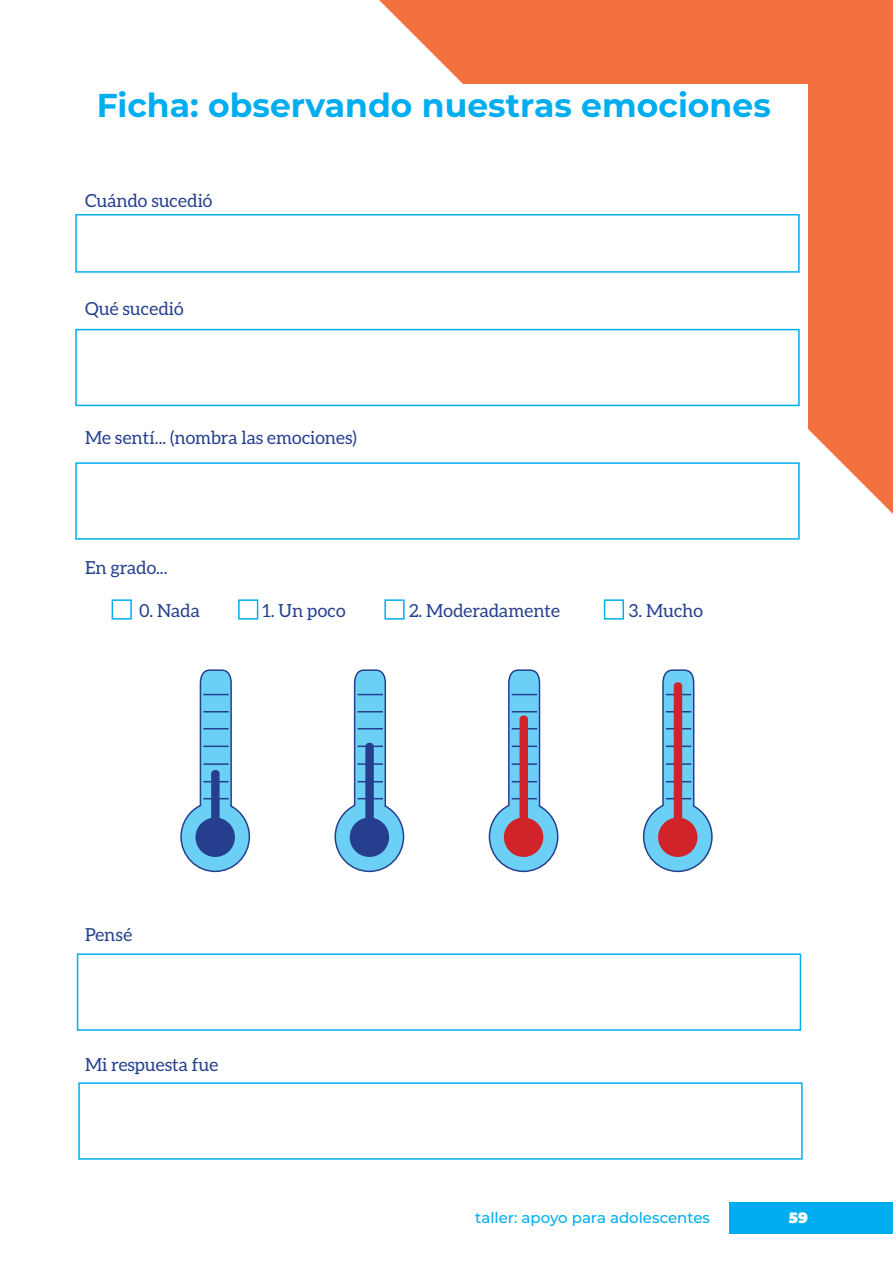
<style>
.page{position:relative;width:893px;height:1263px;background:#fff}
.page>*{position:absolute;margin:0;border:0;box-sizing:border-box;transform-origin:0 0}
.t1{font:700 33px "Montserrat";color:#00aeef}
.t2{font:18px "Aleo";color:#253f8e}
.t3{font:500 15px "Montserrat";color:#00aeef}
.t4{font:900 15px "Montserrat";color:#fff}
</style>
<div class="page">
<div style="left:729px;top:1202px;width:164px;height:31px;background:#00aeef"></div>
<svg style="left:379px;top:0;width:514px;height:514px;background:#f47d4f"></svg>
<div style="left:85px;top:84px;width:723px;height:1094px;background:#fff"></div>
<div style="left:75px;top:214px;width:725px;height:59px;border:2px solid #00aeef"></div>
<div style="left:77px;top:953px;width:724px;height:78px;border:2px solid #00aeef"></div>
<div style="left:75px;top:462px;width:725px;height:78px;border:2px solid #00aeef"></div>
<div style="left:75px;top:329px;width:725px;height:77px;border:2px solid #00aeef"></div>
<div style="left:78px;top:1082px;width:725px;height:78px;border:2px solid #00aeef"></div>
<div style="left:112px;top:599px;width:20px;height:21px;border:2px solid #00aeef"></div>
<div style="left:238px;top:599px;width:20px;height:21px;border:2px solid #00aeef"></div>
<div style="left:384px;top:599px;width:21px;height:21px;border:2px solid #00aeef"></div>
<div style="left:604px;top:599px;width:20px;height:21px;border:2px solid #00aeef"></div>
<svg style="left:180px;top:669px;width:71px;height:204px"></svg>
<div style="left:195px;top:817px;width:40px;height:40px;background:#253f8e;border-radius:50%"></div>
<div style="left:211px;top:770px;width:9px;height:53px;background:#253f8e;border-radius:4px"></div>
<svg style="left:488px;top:669px;width:71px;height:204px"></svg>
<div style="left:504px;top:817px;width:39px;height:40px;background:#d1232a;border-radius:50%"></div>
<div style="left:520px;top:716px;width:8px;height:107px;background:#d1232a;border-radius:4px"></div>
<svg style="left:334px;top:669px;width:71px;height:204px"></svg>
<div style="left:350px;top:817px;width:39px;height:40px;background:#253f8e;border-radius:50%"></div>
<div style="left:365px;top:743px;width:9px;height:80px;background:#253f8e;border-radius:4px"></div>
<svg style="left:642px;top:669px;width:71px;height:204px"></svg>
<div style="left:658px;top:817px;width:39px;height:40px;background:#d1232a;border-radius:50%"></div>
<div style="left:674px;top:682px;width:8px;height:141px;background:#d1232a;border-radius:4px"></div>
<h1 class="t1" style="left:97px;top:81px;width:675px">Ficha: observando nuestras emociones</h1>
<p class="t2" style="left:85px;top:190px;width:129px">Cuándo sucedió</p>
<p class="t2" style="left:85px;top:298px;width:100px">Qué sucedió</p>
<p class="t2" style="left:85px;top:428px;width:273px">Me sentí... (nombra las emociones)</p>
<p class="t2" style="left:85px;top:557px;width:84px">En grado...</p>
<p class="t2" style="left:139px;top:600px;width:62px">0. Nada</p>
<p class="t2" style="left:263px;top:600px;width:85px">1. Un poco</p>
<p class="t2" style="left:409px;top:600px;width:152px">2. Moderadamente</p>
<p class="t2" style="left:629px;top:600px;width:76px">3. Mucho</p>
<p class="t2" style="left:85px;top:924px;width:49px">Pensé</p>
<p class="t2" style="left:85px;top:1054px;width:135px">Mi respuesta fue</p>
<p class="t3" style="left:475px;top:1207px;width:236px">taller: apoyo para adolescentes</p>
<p class="t4" style="left:789px;top:1206px;width:21px">59</p>
</div>
